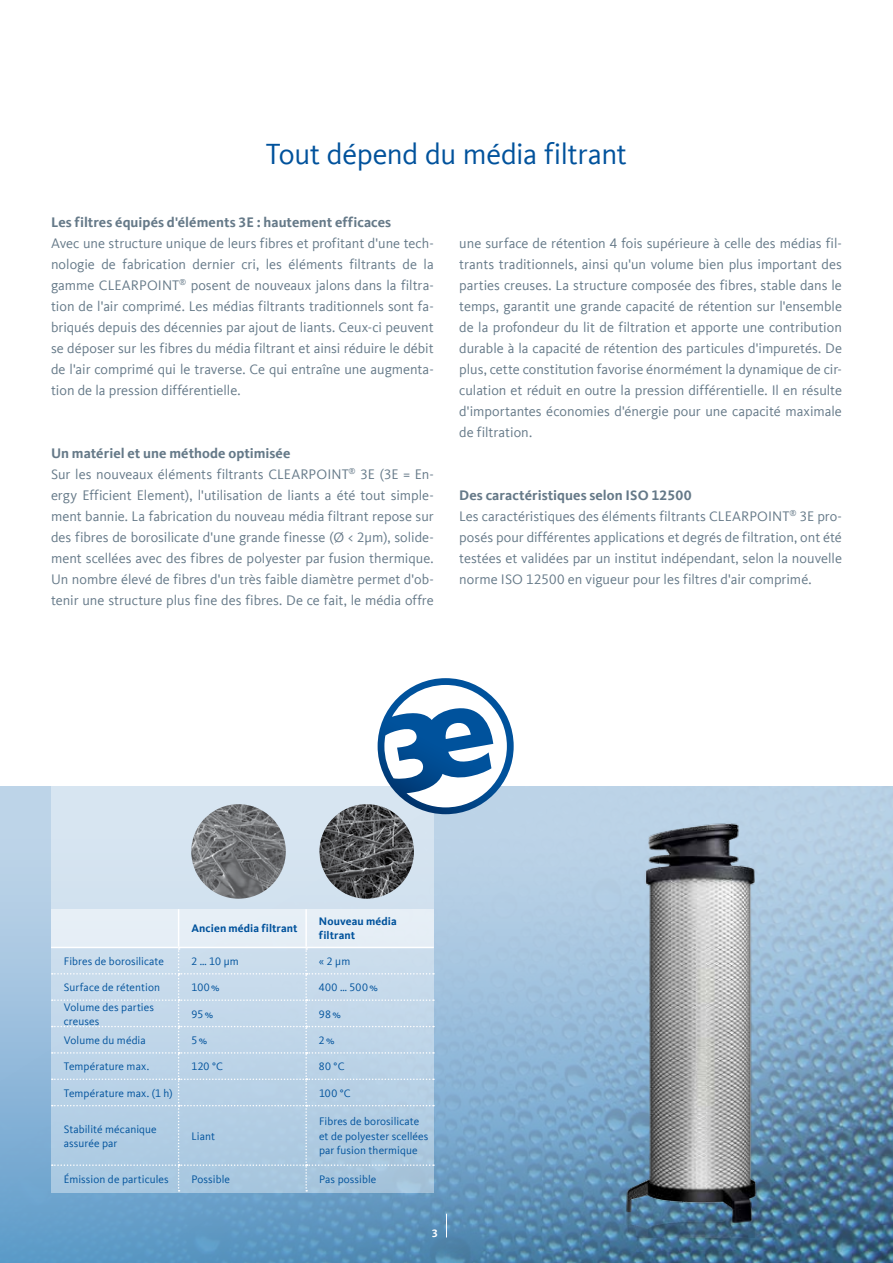
<style>
.page{position:relative;width:893px;height:1263px;background:#fff}
.page>*{position:absolute;margin:0;border:0;box-sizing:border-box;transform-origin:0 0}
.t1{font:30px "Kievit Offc Pro";letter-spacing:-.015em;color:#00529c}
.t2{font:14.25px/21px "Kievit Offc Pro";color:#657988;text-align:justify}
.t3{font:700 14.25px "Kievit Offc Pro";letter-spacing:.005em;color:#657988}
.t4{font:11.25px/14.2px "Kievit Offc Pro";letter-spacing:.01em;color:#00529c}
.t5{font:700 11.25px/14.2px "Kievit Offc Pro";letter-spacing:.01em;color:#00529c}
.t6{font:700 11.25px "Kievit Offc Pro";color:#fff}
.s1{font-weight:700}
</style>
<div class="page">
<img style="left:0;top:787px;width:893px;height:476px">
<div style="left:51px;top:787px;width:383px;height:406px;background:#d6e4f0"></div>
<img style="left:191px;top:804px;width:95px;height:95px;border-radius:47px">
<img style="left:319px;top:804px;width:95px;height:95px;border-radius:47px">
<div style="left:51px;top:909px;width:383px;height:38px;background:#e6eef6"></div>
<img style="left:612px;top:815px;width:154px;height:422px">
<svg style="left:446px;top:1214px;width:1px;height:23px"></svg>
<svg style="left:52px;top:948px;width:382px;height:243px"></svg>
<hr style="left:178px;top:909px;width:1px;height:38px;background:#fff">
<hr style="left:305px;top:909px;width:2px;height:38px;background:#fff">
<hr style="left:51px;top:947px;width:128px;height:1px;background:#fff">
<hr style="left:179px;top:947px;width:127px;height:1px;background:#fff">
<hr style="left:306px;top:947px;width:128px;height:1px;background:#fff">
<svg style="left:378px;top:678px;width:136px;height:136px"></svg>
<svg style="left:384px;top:685px;width:123px;height:122px"></svg>
<h1 class="t1" style="left:266px;top:136px;width:363px">Tout dépend du média filtrant</h1>
<p class="t3" style="left:51px;top:213px;width:342px">Les filtres équipés d'éléments 3E : hautement efficaces</p>
<p class="t2" style="left:51px;top:232px;width:384px">Avec une structure unique de leurs fibres et profitant d'une tech&shy;nologie de fabrication dernier cri, les éléments filtrants de la gamme CLEARPOINT<sup>®</sup> posent de nouveaux jalons dans la filtra&shy;tion de l'air comprimé. Les médias filtrants traditionnels sont fa&shy;briqués depuis des décennies par ajout de liants. Ceux-ci peuvent se déposer sur les fibres du média filtrant et ainsi réduire le débit de l'air comprimé qui le traverse. Ce qui entraîne une augmenta&shy;tion de la pression différentielle.</p>
<p class="t2" style="left:51px;top:442px;width:384px;text-align:left"><span class="s1">Un matériel et une méthode optimisée<br></span>Sur les nouveaux éléments filtrants CLEARPOINT<sup>®</sup> 3E (3E = En&shy;ergy Efficient Element), l'utilisation de liants a été tout simple&shy;ment bannie. La fabrication du nouveau média filtrant repose sur des fibres de borosilicate d'une grande finesse (Ø &lt; 2µm), solide&shy;ment scellées avec des fibres de polyester par fusion thermique.<br>Un nombre élevé de fibres d'un très faible diamètre permet d'ob&shy;tenir une structure plus fine des fibres. De ce fait, le média offre</p>
<p class="t2" style="left:459px;top:232px;width:384px">une surface de rétention 4 fois supérieure à celle des médias fil&shy;trants traditionnels, ainsi qu'un volume bien plus important des parties creuses. La structure composée des fibres, stable dans le temps, garantit une grande capacité de rétention sur l'ensemble de la profondeur du lit de filtration et apporte une contribution durable à la capacité de rétention des particules d'impuretés. De plus, cette constitution favorise énormément la dynamique de cir&shy;culation et réduit en outre la pression différentielle. Il en résulte d'importantes économies d'énergie pour une capacité maximale de filtration.</p>
<p class="t2" style="left:459px;top:484px;width:384px;text-align:left"><span class="s1">Des caractéristiques selon ISO 12500<br></span>Les caractéristiques des éléments filtrants CLEARPOINT<sup>®</sup> 3E pro&shy;posés pour différentes applications et degrés de filtration, ont été testées et validées par un institut indépendant, selon la nouvelle norme ISO 12500 en vigueur pour les filtres d'air comprimé.</p>
<p class="t5" style="left:191px;top:921px;width:108px">Ancien média filtrant</p>
<p class="t5" style="left:319px;top:914px;width:79px">Nouveau média filtrant</p>
<p class="t4" style="left:64px;top:954px;width:102px">Fibres de borosilicate</p>
<p class="t4" style="left:191px;top:954px;width:49px">2 … 10 µm</p>
<p class="t4" style="left:319px;top:954px;width:33px">« 2 µm</p>
<p class="t4" style="left:64px;top:980px;width:98px">Surface de rétention</p>
<p class="t4" style="left:191px;top:980px;width:30px">100%</p>
<p class="t4" style="left:319px;top:980px;width:60px">400 … 500%</p>
<p class="t4" style="left:64px;top:999px;width:92px">Volume des parties creuses</p>
<p class="t4" style="left:191px;top:1007px;width:23px">95%</p>
<p class="t4" style="left:319px;top:1007px;width:23px">98%</p>
<p class="t4" style="left:64px;top:1033px;width:83px">Volume du média</p>
<p class="t4" style="left:191px;top:1033px;width:17px">5%</p>
<p class="t4" style="left:319px;top:1033px;width:17px">2%</p>
<p class="t4" style="left:64px;top:1059px;width:87px">Température max.</p>
<p class="t4" style="left:191px;top:1059px;width:33px">120 °C</p>
<p class="t4" style="left:319px;top:1059px;width:27px">80 °C</p>
<p class="t4" style="left:64px;top:1086px;width:110px">Température max. (1 h)</p>
<p class="t4" style="left:319px;top:1086px;width:33px">100 °C</p>
<p class="t4" style="left:64px;top:1121px;width:94px">Stabilité mécanique assurée par</p>
<p class="t4" style="left:191px;top:1129px;width:25px">Liant</p>
<p class="t4" style="left:319px;top:1114px;width:111px">Fibres de borosilicate et de polyester scellées par fusion thermique</p>
<p class="t4" style="left:64px;top:1172px;width:106px">Émission de particules</p>
<p class="t4" style="left:191px;top:1172px;width:40px">Possible</p>
<p class="t4" style="left:319px;top:1172px;width:59px">Pas possible</p>
<p class="t6" style="left:432px;top:1227px;width:8px">3</p>
</div>
